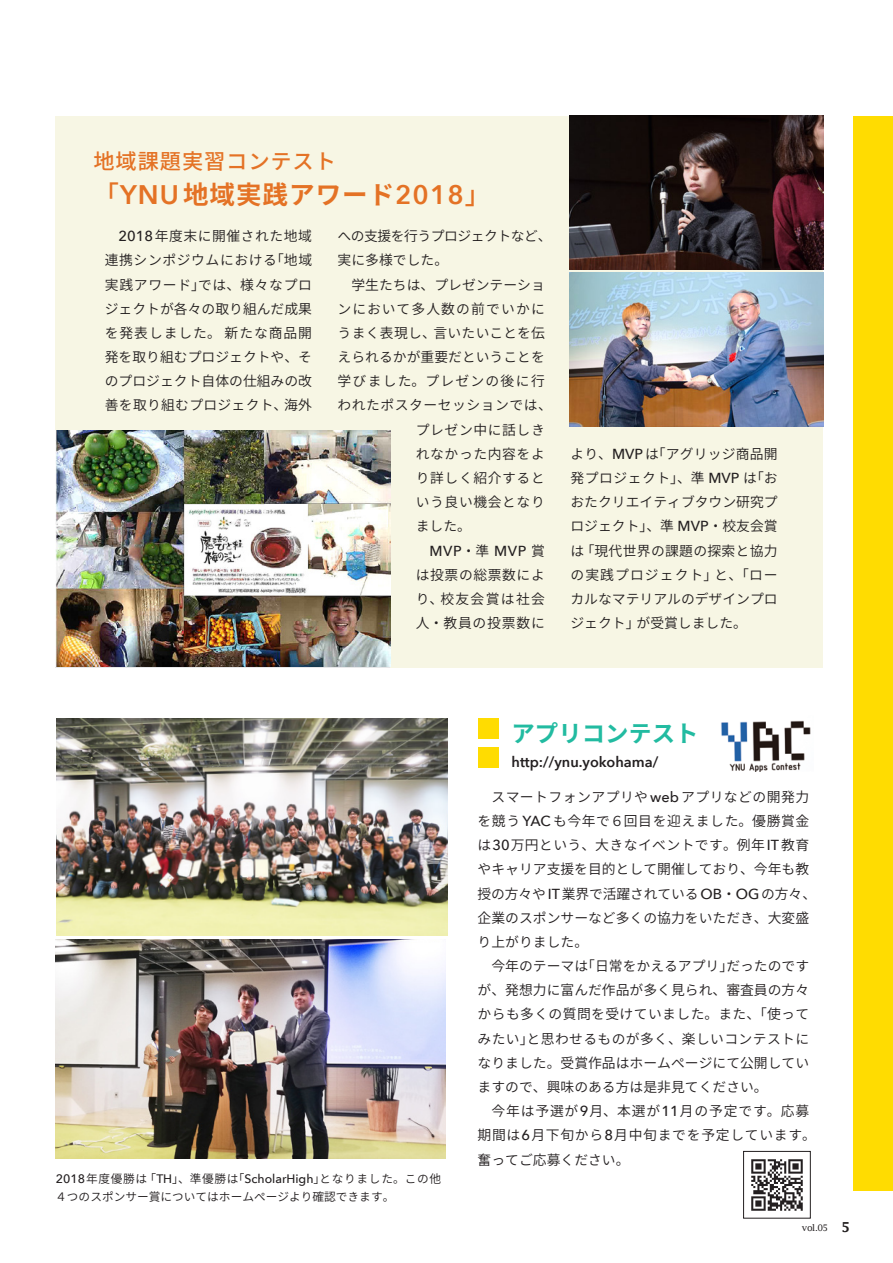
<style>
.page{position:relative;width:893px;height:1263px;background:#fff}
.page>*{position:absolute;margin:0;border:0;box-sizing:border-box;transform-origin:0 0}
.t1{font:700 25.5px "Source Han Sans";letter-spacing:.04em;color:#e47225}
.t2{font:700 23.4px "Source Han Sans";color:#22bba1}
.t3{font:500 21.3px "Source Han Sans";letter-spacing:.04em;color:#e47225}
.t4{font:600 14.55px "Avenir Next";color:#231f20}
.t5{font:500 14.55px "Avenir Next";letter-spacing:.035em;color:#231f20}
.t6{font:13.8px/24.2px "Source Han Sans";color:#231f20;text-align:justify}
.t7{font:13.8px "Source Han Sans";letter-spacing:.045em;color:#231f20}
.t8{font:13.8px "Source Han Sans";letter-spacing:.085em;color:#231f20}
.t9{font:13.8px "Source Han Sans";letter-spacing:-.035em;color:#231f20}
.t10{font:13.8px "Source Han Sans";letter-spacing:.02em;color:#231f20}
.t11{font:13.8px "Source Han Sans";letter-spacing:.035em;color:#231f20}
.t12{font:11.7px/18px "Source Han Sans";color:#231f20}
.t13{font:9px "Lucida Fax";color:#231f20}
.s1{font-weight:500}
.s2{font-family:"Avenir Next";font-weight:600;font-size:26.85px}
.s3{font-family:"Avenir Next";font-weight:500;font-size:14.55px}
.s4{font-family:"Source Han Sans";font-weight:400;font-size:13.8px}
.s5{font-family:"Avenir Next";font-weight:500;font-size:12.3px}
.s6{font-weight:600;font-size:13.8px}
</style>
<div class="page">
<div style="left:55px;top:116px;width:768px;height:551px;background:#f7f6e4"></div>
<div style="left:853px;top:116px;width:40px;height:1075px;background:#ffdc01"></div>
<img style="left:721px;top:720px;width:90px;height:51px">
<div style="left:478px;top:719px;width:20px;height:20px;background:#ffdc01"></div>
<div style="left:478px;top:747px;width:20px;height:20px;background:#ffdc01"></div>
<img style="left:55px;top:431px;width:335px;height:235px">
<img style="left:570px;top:116px;width:253px;height:153px">
<img style="left:570px;top:273px;width:253px;height:153px">
<img style="left:57px;top:719px;width:390px;height:217px">
<img style="left:55px;top:939px;width:391px;height:219px">
<img style="left:751px;top:1159px;width:52px;height:52px">
<div style="left:743px;top:1151px;width:67px;height:67px;border:1px solid #231f20"></div>
<h3 class="t3" style="left:94px;top:149px;width:244px">地域課題実習コンテスト</h3>
<h1 class="t1" style="left:94px;top:180px;width:398px"><span class="s1">「</span><span class="s2">YNU</span>地域実践アワード<span class="s2">2018</span><span class="s1">」</span></h1>
<p class="t6" style="left:105px;top:224px;width:209px;text-indent:14px"><span class="s3">2018</span> 年度末に開催された地域連携シンポジウムにおける「地域実践アワード」では、様々なプロジェクトが各々の取り組んだ成果を発表しました。新たな商品開発を取り組むプロジェクトや、そのプロジェクト自体の仕組みの改善を取り組むプロジェクト、海外</p>
<p class="t9" style="left:338px;top:228px;width:216px">への支援を行うプロジェクトなど、</p>
<p class="t6" style="left:338px;top:248px;width:112px">実に多様でした。</p>
<p class="t6" style="left:338px;top:273px;width:209px">　学生たちは、プレゼンテーショ</p>
<p class="t8" style="left:338px;top:301px;width:209px">ンにおいて多人数の前でいかに</p>
<p class="t10" style="left:338px;top:325px;width:209px">うまく表現し、言いたいことを伝</p>
<p class="t6" style="left:338px;top:345px;width:209px">えられるかが重要だということを</p>
<p class="t8" style="left:338px;top:373px;width:209px">学びました。プレゼンの後に行</p>
<p class="t11" style="left:338px;top:398px;width:216px">われたポスターセッションでは、</p>
<p class="t7" style="left:416px;top:422px;width:131px">プレゼン中に話しき</p>
<p class="t7" style="left:416px;top:446px;width:131px">れなかった内容をよ</p>
<p class="t7" style="left:416px;top:470px;width:131px">り詳しく紹介すると</p>
<p class="t7" style="left:416px;top:494px;width:131px">いう良い機会となり</p>
<p class="t6" style="left:416px;top:514px;width:57px">ました。</p>
<p class="t5" style="left:430px;top:538px;width:117px">MVP<span class="s4">・準</span> MVP <span class="s4">賞</span></p>
<p class="t6" style="left:416px;top:563px;width:131px">は投票の総票数により、校友会賞は社会人・教員の投票数に</p>
<p class="t6" style="left:570px;top:442px;width:209px">より、<span class="s3">MVP</span>は「アグリッジ商品開発プロジェクト」、準 <span class="s3">MVP</span> は「おおたクリエイティブタウン研究プロジェクト」、準 <span class="s3">MVP</span>・校友会賞は「現代世界の課題の探索と協力の実践プロジェクト」と、「ローカルなマテリアルのデザインプロジェクト」が受賞しました。</p>
<p class="t12" style="left:55px;top:1169px;width:387px"><span class="s5">2018</span>年度優勝は「<span class="s5">TH</span>」、準優勝は「<span class="s5">ScholarHigh</span>」となりました。この他<br>４つのスポンサー賞についてはホームページより確認できます。</p>
<h2 class="t2" style="left:512px;top:720px;width:189px">アプリコンテスト</h2>
<p class="t4" style="left:512px;top:749px;width:148px">http://ynu.yokohama/</p>
<p class="t6" style="left:478px;top:785px;width:340px;text-align:left">　スマートフォンアプリや<span class="s3">web</span>アプリなどの開発力を競う<span class="s3">YAC</span>も今年で６回目を迎えました。優勝賞金は<span class="s3">30</span>万円という、大きなイベントです。例年<span class="s3">IT</span>教育やキャリア支援を目的として開催しており、今年も教授の方々や<span class="s3">IT</span>業界で活躍されている<span class="s3">OB</span>・<span class="s3">OG</span>の方々、企業のスポンサーなど多くの協力をいただき、大変盛り上がりました。<br>　今年のテーマは「日常をかえるアプリ」だったのですが、発想力に富んだ作品が多く見られ、審査員の方々からも多くの質問を受けていました。また、「使ってみたい」と思わせるものが多く、楽しいコンテストになりました。受賞作品はホームページにて公開していますので、興味のある方は是非見てください。<br>　今年は予選が<span class="s3">9</span>月、本選が<span class="s3">11</span>月の予定です。応募期間は<span class="s3">6</span>月下旬から<span class="s3">8</span>月中旬までを予定しています。奮ってご応募ください。</p>
<p class="t13" style="left:802px;top:1222px;width:50px">vol.05 <span class="s6">5</span></p>
</div>
